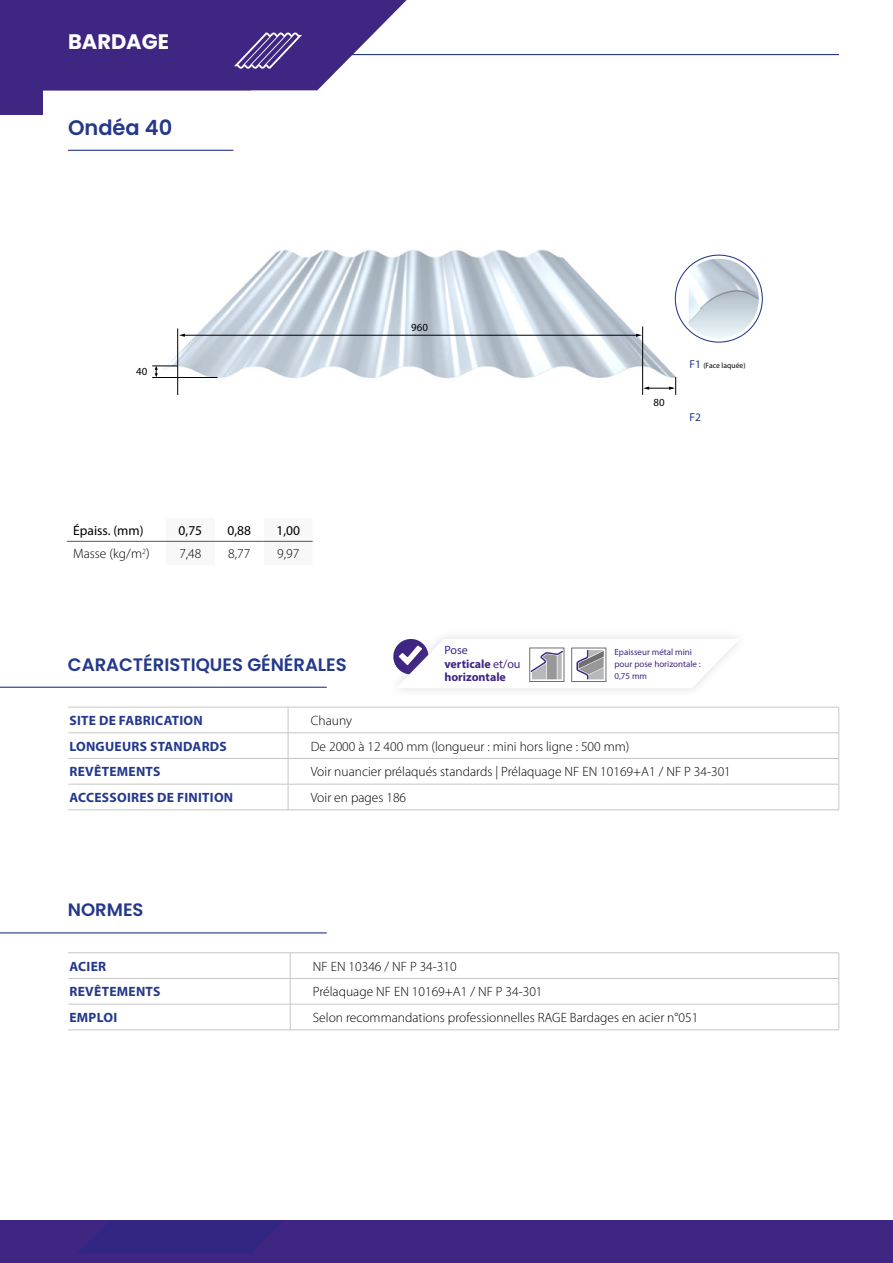
<style>
.page{position:relative;width:893px;height:1263px;background:#fff}
.page>*{position:absolute;margin:0;border:0;box-sizing:border-box;transform-origin:0 0}
.t1{font:700 21px "Poppins";color:#fff}
.t2{font:600 21px "Poppins";color:#24388c}
.t3{font:600 18px "Poppins";color:#24388c}
.t4{font:300 13.5px "Myriad Pro";color:#000}
.t5{font:700 13.5px "Myriad Pro";letter-spacing:.02em;color:#24388c}
.t6{font:13.5px "Myriad Pro";color:#000}
.t7{font:700 12px/13.5px "Myriad Pro";color:#402683}
.t8{font:11.55px "Myriad Pro";color:#24388c}
.t9{font:10.8px "Myriad Pro";color:#000}
.t10{font:9px/12px "Myriad Pro";color:#402683}
.t11{font:7.65px "Myriad Pro";color:#000}
.s1{font-size:11.55px;color:#24388c}
.s2{font-weight:400}
</style>
<div class="page">
<hr style="left:275px;top:54px;width:564px;height:1px;background:#24388c">
<div style="left:0;top:0;width:43px;height:115px;background:#402683"></div>
<div style="left:0;top:1220px;width:893px;height:43px;background:#402683"></div>
<svg style="left:78px;top:1221px;width:205px;height:32px"></svg>
<svg style="left:43px;top:0;width:369px;height:90px;background:#5c4695"></svg>
<hr style="left:68px;top:150px;width:165px;height:1px;background:#24388c">
<svg style="left:166px;top:540px;width:147px;height:1px"></svg>
<hr style="left:67px;top:541px;width:99px;height:1px;background:#575756">
<hr style="left:166px;top:541px;width:49px;height:1px;background:#575756">
<hr style="left:215px;top:541px;width:49px;height:1px;background:#575756">
<hr style="left:264px;top:541px;width:49px;height:1px;background:#575756">
<img style="left:152px;top:250px;width:537px;height:145px">
<hr style="left:177px;top:328px;width:1px;height:67px;background:#000">
<hr style="left:642px;top:326px;width:1px;height:69px;background:#000">
<hr style="left:184px;top:335px;width:453px;height:1px;background:#000">
<svg style="left:179px;top:334px;width:6px;height:3px"></svg>
<svg style="left:636px;top:334px;width:6px;height:3px"></svg>
<svg style="left:643px;top:377px;width:38px;height:18px"></svg>
<hr style="left:152px;top:377px;width:66px;height:1px;background:#020203">
<svg style="left:152px;top:366px;width:26px;height:11px"></svg>
<div style="left:679px;top:259px;width:80px;height:80px;background:#fff;border-radius:50%"></div>
<img style="left:689px;top:259px;width:70px;height:80px">
<div style="left:388px;top:630px;width:359px;height:67px;background:#fbfbfb"></div>
<svg style="left:393px;top:638px;width:340px;height:49px"></svg>
<hr style="left:0;top:687px;width:327px;height:1px;background:#24388c">
<hr style="left:0;top:932px;width:327px;height:1px;background:#24388c">
<hr style="left:290px;top:952px;width:549px;height:1px;background:#c6c6c6">
<hr style="left:290px;top:978px;width:549px;height:1px;background:#c6c6c6">
<hr style="left:290px;top:1004px;width:549px;height:1px;background:#c6c6c6">
<svg style="left:838px;top:953px;width:1px;height:76px"></svg>
<hr style="left:290px;top:1029px;width:549px;height:1px;background:#c6c6c6">
<hr style="left:68px;top:952px;width:222px;height:1px;background:#c6c6c6">
<svg style="left:68px;top:953px;width:223px;height:77px"></svg>
<hr style="left:288px;top:707px;width:551px;height:1px;background:#c6c6c6">
<hr style="left:288px;top:732px;width:551px;height:1px;background:#c6c6c6">
<hr style="left:288px;top:758px;width:551px;height:1px;background:#c6c6c6">
<hr style="left:288px;top:784px;width:551px;height:1px;background:#c6c6c6">
<svg style="left:838px;top:708px;width:1px;height:101px"></svg>
<hr style="left:288px;top:809px;width:551px;height:1px;background:#c6c6c6">
<svg style="left:68px;top:707px;width:221px;height:103px"></svg>
<h1 class="t1" style="left:68px;top:30px;width:103px">BARDAGE</h1>
<h1 class="t2" style="left:68px;top:118px;width:106px">Ondéa 40</h1>
<p class="t9" style="left:136px;top:366px;width:13px">40</p>
<p class="t6" style="left:73px;top:523px;width:72px">Épaiss. (mm)</p>
<p class="t6" style="left:179px;top:523px;width:25px">0,75</p>
<p class="t6" style="left:228px;top:523px;width:25px">0,88</p>
<p class="t6" style="left:276px;top:523px;width:25px">1,00</p>
<p class="t4" style="left:73px;top:548px;width:78px">Masse (kg/m<sup>2</sup>)</p>
<p class="t4" style="left:179px;top:548px;width:24px">7,48</p>
<p class="t4" style="left:228px;top:548px;width:24px">8,77</p>
<p class="t4" style="left:277px;top:548px;width:24px">9,97</p>
<h2 class="t3" style="left:68px;top:656px;width:280px">CARACTÉRISTIQUES GÉNÉRALES</h2>
<p class="t9" style="left:411px;top:322px;width:18px">960</p>
<p class="t9" style="left:653px;top:397px;width:13px">80</p>
<p class="t11" style="left:689px;top:361px;width:58px"><span class="s1">F1</span> (Face laquée)</p>
<p class="t8" style="left:689px;top:412px;width:13px">F2</p>
<p class="t7" style="left:444px;top:643px;width:78px"><span class="s2">Pose<br></span>verticale <span class="s2">et/ou </span>horizontale</p>
<p class="t10" style="left:614px;top:646px;width:88px">Epaisseur métal mini pour pose horizontale :<br>0,75 mm</p>
<p class="t5" style="left:69px;top:714px;width:135px">SITE DE FABRICATION</p>
<p class="t4" style="left:311px;top:715px;width:43px">Chauny</p>
<p class="t5" style="left:69px;top:739px;width:159px">LONGUEURS STANDARDS</p>
<p class="t4" style="left:311px;top:740px;width:320px">De 2000 à 12 400 mm (longueur : mini hors ligne : 500 mm)</p>
<p class="t5" style="left:69px;top:765px;width:92px">REVÊTEMENTS</p>
<p class="t4" style="left:311px;top:766px;width:422px">Voir nuancier prélaqués standards | Prélaquage NF EN 10169+A1 / NF P 34-301</p>
<p class="t5" style="left:69px;top:791px;width:165px">ACCESSOIRES DE FINITION</p>
<p class="t4" style="left:311px;top:792px;width:97px">Voir en pages 186</p>
<h2 class="t3" style="left:68px;top:902px;width:77px">NORMES</h2>
<p class="t5" style="left:69px;top:959px;width:38px">ACIER</p>
<p class="t4" style="left:313px;top:960px;width:145px">NF EN 10346 / NF P 34-310</p>
<p class="t5" style="left:69px;top:985px;width:92px">REVÊTEMENTS</p>
<p class="t4" style="left:313px;top:986px;width:231px">Prélaquage NF EN 10169+A1 / NF P 34-301</p>
<p class="t5" style="left:69px;top:1011px;width:49px">EMPLOI</p>
<p class="t4" style="left:313px;top:1012px;width:387px">Selon recommandations professionnelles RAGE Bardages en acier n°051</p>
</div>
